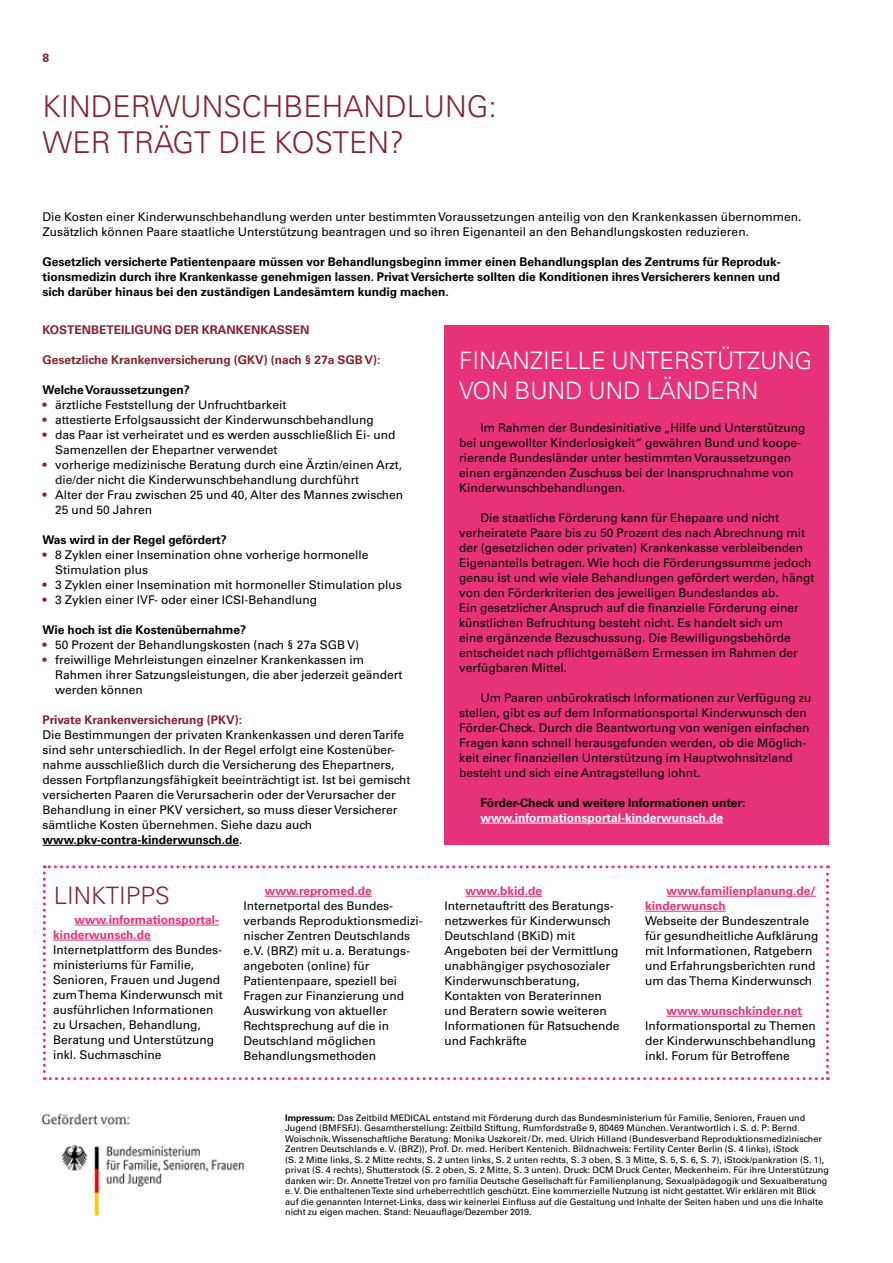
<style>
.page{position:relative;width:893px;height:1263px;background:#fff}
.page>*{position:absolute;margin:0;border:0;box-sizing:border-box;transform-origin:0 0}
.t1{font:300 30px/36px "Univers LT Std";color:#852236}
.t2{font:300 24px/30px "Univers LT Std";color:#fff}
.t3{font:300 24px "Univers LT Std";color:#852236}
.t4{font:12px/15px "Univers LT Std";color:#000}
.t5{font:700 12px/15px "Univers LT Std";color:#000;text-align:justify}
.t6{font:700 12px/15px "Univers LT Std";color:#e83278}
.t7{font:700 12px "Univers LT Std";color:#852236}
.t8{font:700 12px "Univers LT Std";color:#fff}
.t9{font:9px/10.5px "Univers LT Std";color:#000}
.s1{color:#852236}
.s2{font-weight:700}
</style>
<div class="page">
<div style="left:444px;top:325px;width:385px;height:520px;background:#e83278"></div>
<hr style="left:43px;top:845px;width:196px;height:1px;background:#000">
<hr style="left:480px;top:823px;width:243px;height:1px;background:#fff">
<svg style="left:43px;top:865px;width:786px;height:215px"></svg>
<hr style="left:74px;top:925px;width:145px;height:1px;background:#e83278">
<hr style="left:53px;top:940px;width:98px;height:1px;background:#e83278">
<hr style="left:265px;top:896px;width:107px;height:1px;background:#e83278">
<hr style="left:466px;top:896px;width:76px;height:1px;background:#e83278">
<hr style="left:666px;top:896px;width:150px;height:1px;background:#e83278">
<hr style="left:645px;top:911px;width:81px;height:1px;background:#e83278">
<hr style="left:666px;top:1016px;width:136px;height:1px;background:#e83278">
<img style="left:41px;top:1113px;width:204px;height:104px">
<p class="t7" style="left:43px;top:51px;width:8px">8</p>
<h1 class="t1" style="left:43px;top:89px;width:456px">KINDERWUNSCHBEHANDLUNG:<br>WER TRÄGT DIE KOSTEN?</h1>
<p class="t4" style="left:43px;top:210px;width:760px">Die Kosten einer Kinderwunschbehandlung werden unter bestimmten Voraussetzungen anteilig von den Krankenkassen übernommen.<br>Zusätzlich können Paare staatliche Unterstützung beantragen und so ihren Eigenanteil an den Behandlungskosten reduzieren.</p>
<p class="t5" style="left:43px;top:255px;width:740px">Gesetzlich versicherte Patientenpaare müssen vor Behandlungsbeginn immer einen Behandlungsplan des Zentrums für Reproduk&shy;tionsmedizin durch ihre Krankenkasse genehmigen lassen. Privat Versicherte sollten die Konditionen ihres Versicherers kennen und sich darüber hinaus bei den zuständigen Landesämtern kundig machen.</p>
<p class="t7" style="left:43px;top:323px;width:268px">KOSTENBETEILIGUNG DER KRANKENKASSEN</p>
<p class="t7" style="left:43px;top:353px;width:339px">Gesetzliche Krankenversicherung (GKV) (nach § 27a SGB V):</p>
<p class="t5" style="left:43px;top:382px;width:149px">Welche Voraussetzungen?</p>
<p class="t4" style="left:43px;top:397px;width:245px"><span class="s1">•</span> ärztliche Feststellung der Unfruchtbarkeit</p>
<p class="t4" style="left:43px;top:412px;width:333px"><span class="s1">•</span> attestierte Erfolgsaussicht der Kinderwunschbehandlung</p>
<p class="t4" style="left:55px;top:427px;width:342px;text-indent:-13px"><span class="s1">•</span> das Paar ist verheiratet und es werden ausschließlich Ei- und<br>Samenzellen der Ehepartner verwendet</p>
<p class="t4" style="left:55px;top:457px;width:348px;text-indent:-13px"><span class="s1">•</span> vorherige medizinische Beratung durch eine Ärztin/einen Arzt, die/der nicht die Kinderwunschbehandlung durchführt</p>
<p class="t4" style="left:55px;top:487px;width:350px;text-indent:-13px"><span class="s1">•</span> Alter der Frau zwischen 25 und 40, Alter des Mannes zwischen<br>25 und 50 Jahren</p>
<p class="t5" style="left:43px;top:532px;width:186px">Was wird in der Regel gefördert?</p>
<p class="t4" style="left:55px;top:547px;width:315px;text-indent:-13px"><span class="s1">•</span> 8 Zyklen einer Insemination ohne vorherige hormonelle<br>Stimulation plus</p>
<p class="t4" style="left:43px;top:577px;width:361px"><span class="s1">•</span> 3 Zyklen einer Insemination mit hormoneller Stimulation plus</p>
<p class="t4" style="left:43px;top:592px;width:276px"><span class="s1">•</span> 3 Zyklen einer IVF- oder einer ICSI-Behandlung</p>
<p class="t5" style="left:43px;top:622px;width:205px">Wie hoch ist die Kostenübernahme?</p>
<p class="t4" style="left:43px;top:637px;width:318px"><span class="s1">•</span> 50 Prozent der Behandlungskosten (nach § 27a SGB V)</p>
<p class="t4" style="left:55px;top:652px;width:349px;text-indent:-13px"><span class="s1">•</span> freiwillige Mehrleistungen einzelner Krankenkassen im<br>Rahmen ihrer Satzungsleistungen, die aber jederzeit geändert werden können</p>
<p class="t7" style="left:43px;top:713px;width:201px">Private Krankenversicherung (PKV):</p>
<p class="t4" style="left:43px;top:727px;width:369px">Die Bestimmungen der privaten Krankenkassen und deren Tarife sind sehr unterschiedlich. In der Regel erfolgt eine Kostenüber&shy;nahme ausschließlich durch die Versicherung des Ehepartners, dessen Fortpflanzungsfähigkeit beeinträchtigt ist. Ist bei gemischt versicherten Paaren die Verursacherin oder der Verursacher der Behandlung in einer PKV versichert, so muss dieser Versicherer sämtliche Kosten übernehmen. Siehe dazu auch <span class="s2">www.pkv-contra-kinderwunsch.de</span>.</p>
<h2 class="t2" style="left:459px;top:346px;width:354px">FINANZIELLE UNTERSTÜTZUNG<br>VON BUND UND LÄNDERN</h2>
<p class="t4" style="left:459px;top:420px;width:348px;text-indent:21px">Im Rahmen der Bundesinitiative „Hilfe und Unterstützung bei ungewollter Kinderlosigkeit“ gewähren Bund und koope&shy;rierende Bundesländer unter bestimmten Voraussetzungen einen ergänzenden Zuschuss bei der Inanspruchnahme von Kinderwunschbehandlungen.</p>
<p class="t4" style="left:459px;top:510px;width:357px;text-indent:21px">Die staatliche Förderung kann für Ehepaare und nicht verheiratete Paare bis zu 50 Prozent des nach Abrechnung mit der (gesetzlichen oder privaten) Krankenkasse verbleibenden Eigenanteils betragen. Wie hoch die Förderungssumme jedoch genau ist und wie viele Behandlungen gefördert werden, hängt von den Förderkriterien des jeweiligen Bundeslandes ab.<br>Ein gesetzlicher Anspruch auf die finanzielle Förderung einer künstlichen Befruchtung besteht nicht. Es handelt sich um<br>eine ergänzende Bezuschussung. Die Bewilligungsbehörde entscheidet nach pflichtgemäßem Ermessen im Rahmen der verfügbaren Mittel.</p>
<p class="t4" style="left:459px;top:690px;width:354px;text-indent:21px">Um Paaren unbürokratisch Informationen zur Verfügung zu stellen, gibt es auf dem Informationsportal Kinderwunsch den Förder-Check. Durch die Beantwortung von wenigen einfachen Fragen kann schnell herausgefunden werden, ob die Möglich&shy;keit einer finanziellen Unterstützung im Hauptwohnsitzland besteht und sich eine Antragstellung lohnt.</p>
<p class="t5" style="left:480px;top:795px;width:266px">Förder-Check und weitere Informationen unter:</p>
<p class="t8" style="left:480px;top:811px;width:244px">www.informationsportal-kinderwunsch.de</p>
<h2 class="t3" style="left:54px;top:881px;width:118px">LINKTIPPS</h2>
<p class="t6" style="left:53px;top:912px;width:168px;text-indent:21px">www.informationsportal&shy;kinderwunsch.de</p>
<p class="t4" style="left:53px;top:942px;width:171px">Internetplattform des Bundes&shy;ministeriums für Familie,<br>Senioren, Frauen und Jugend zum Thema Kinderwunsch mit ausführlichen Informationen zu Ursachen, Behandlung,<br>Beratung und Unterstützung inkl. Suchmaschine</p>
<p class="t6" style="left:265px;top:883px;width:109px">www.repromed.de</p>
<p class="t4" style="left:243px;top:898px;width:181px">Internetportal des Bundes&shy;verbands Reproduktionsmedizi&shy;nischer Zentren Deutschlands e.V. (BRZ) mit u.a. Beratungs&shy;angeboten (online) für<br>Patientenpaare, speziell bei<br>Fragen zur Finanzierung und<br>Auswirkung von aktueller<br>Rechtsprechung auf die in<br>Deutschland möglichen<br>Behandlungsmethoden</p>
<p class="t6" style="left:466px;top:883px;width:78px">www.bkid.de</p>
<p class="t4" style="left:444px;top:898px;width:177px">Internetauftritt des Beratungs&shy;netzwerkes für Kinderwunsch<br>Deutschland (BKiD) mit<br>Angeboten bei der Vermittlung unabhängiger psychosozialer<br>Kinderwunschberatung,<br>Kontakten von Beraterinnen und Beratern sowie weiteren<br>Informationen für Ratsuchende und Fachkräfte</p>
<p class="t6" style="left:645px;top:883px;width:172px;text-indent:21px">www.familienplanung.de/ kinderwunsch</p>
<p class="t4" style="left:645px;top:913px;width:175px">Webseite der Bundeszentrale für gesundheitliche Aufklärung mit Informationen, Ratgebern und Erfahrungsberichten rund um das Thema Kinderwunsch</p>
<p class="t6" style="left:666px;top:1003px;width:137px">www.wunschkinder.net</p>
<p class="t4" style="left:645px;top:1018px;width:172px;text-align:justify">Informationsportal zu Themen der Kinderwunschbehandlung inkl. Forum für Betroffene</p>
<p class="t9" style="left:285px;top:1112px;width:545px"><span class="s2">Impressum:</span> Das Zeitbild MEDICAL entstand mit Förderung durch das Bundesministerium für Familie, Senioren, Frauen und Jugend (BMFSFJ). Gesamtherstellung: Zeitbild Stiftung, Rumfordstraße 9, 80469 München. Verantwortlich i. S. d. P: Bernd Woischnik. Wissenschaftliche Beratung: Monika Uszkoreit/Dr. med. Ulrich Hilland (Bundesverband Reproduktionsmedizinischer Zentren Deutschlands e. V. (BRZ)), Prof. Dr. med. Heribert Kentenich. Bildnachweis: Fertility Center Berlin (S. 4 links), iStock<br>(S. 2 Mitte links, S. 2 Mitte rechts, S. 2 unten links, S. 2 unten rechts, S. 3 oben, S. 3 Mitte, S. 5, S. 6, S. 7), iStock/pankration (S. 1), privat (S. 4 rechts), Shutterstock (S. 2 oben, S. 2 Mitte, S. 3 unten). Druck: DCM Druck Center, Meckenheim. Für ihre Unterstützung danken wir: Dr. Annette Tretzel von pro familia Deutsche Gesellschaft für Familienplanung, Sexualpädagogik und Sexualberatung e. V. Die enthaltenen Texte sind urheberrechtlich geschützt. Eine kommerzielle Nutzung ist nicht gestattet. Wir erklären mit Blick auf die genannten Internet-Links, dass wir keinerlei Einfluss auf die Gestaltung und Inhalte der Seiten haben und uns die Inhalte nicht zu eigen machen. Stand: Neuauflage/Dezember 2019.</p>
</div>
